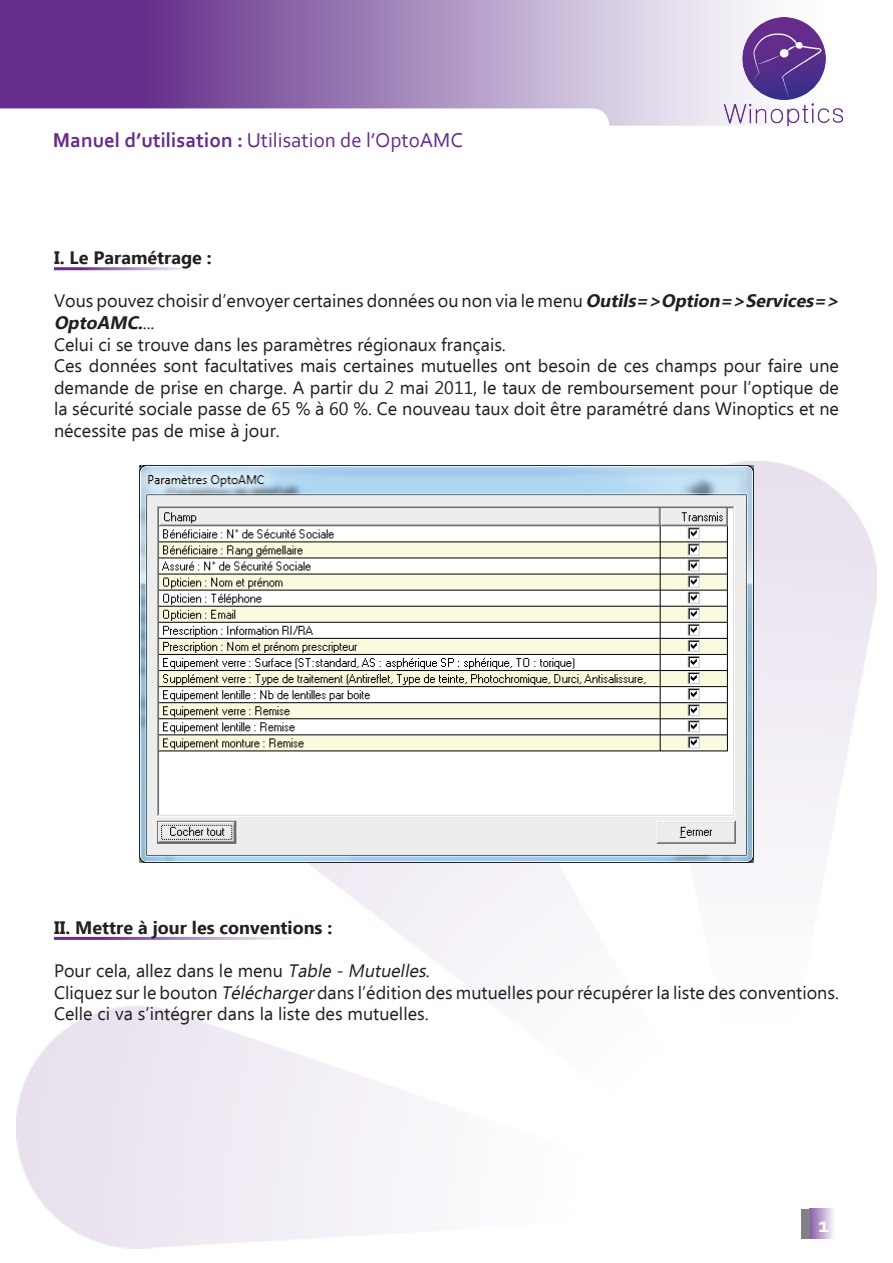
<style>
.page{position:relative;width:893px;height:1263px;background:#fff}
.page>*{position:absolute;margin:0;border:0;box-sizing:border-box;transform-origin:0 0}
.t1{font:700 22.5px "Corbel";color:#fff}
.t2{font:21px "Corbel";color:#662c8b}
.t3{font:18px/21.6px "Ebrima";color:#231f20}
.t4{font:700 18px "Ebrima";color:#231f20}
.s1{font-weight:700}
.s2{font-weight:700;font-style:italic}
.s3{font-style:italic}
</style>
<div class="page">
<img style="left:16px;top:461px;width:861px;height:787px">
<hr style="left:54px;top:937px;width:278px;height:3px;background:#fff">
<svg style="left:0;top:0;width:792px;height:126px;background:#a081b8"></svg>
<svg style="left:0;top:108px;width:609px;height:18px"></svg>
<div style="left:809px;top:1209px;width:30px;height:30px;background:linear-gradient(to right,#885ca5,#fff)"></div>
<div style="left:801px;top:1209px;width:8px;height:30px;background:#808285"></div>
<img style="left:724px;top:18px;width:120px;height:109px">
<img style="left:139px;top:465px;width:615px;height:397px">
<p class="t2" style="left:53px;top:127px;width:412px"><span class="s1">Manuel d’utilisation :</span> Utilisation de l’OptoAMC</p>
<p class="t4" style="left:54px;top:244px;width:159px">I. Le Paramétrage :</p>
<p class="t3" style="left:54px;top:291px;width:791px">Vous pouvez choisir d’envoyer certaines données ou non via le menu <span class="s2">Outils=&gt;Option=&gt;Services=&gt; OptoAMC.</span>. . .<br>Celui ci se trouve dans les paramètres régionaux français.<br>Ces données sont facultatives mais certaines mutuelles ont besoin de ces champs pour faire une demande de prise en charge. A partir du 2 mai 2011, le taux de remboursement pour l’optique de la sécurité sociale passe de 65 % à 60 %. Ce nouveau taux doit être paramétré dans Winoptics et ne nécessite pas de mise à jour.</p>
<p class="t4" style="left:54px;top:914px;width:280px">II. Mettre à jour les conventions :</p>
<p class="t3" style="left:54px;top:961px;width:786px">Pour cela, allez dans le menu <span class="s3">Table -Mutuelles</span>.<br>Cliquez sur le bouton <span class="s3">Télécharger</span>dans l’édition des mutuelles pour récupérer la liste des conventions.<br>Celle ci va s’intégrer dans la liste des mutuelles.</p>
<p class="t1" style="left:818px;top:1211px;width:13px">1</p>
</div>
